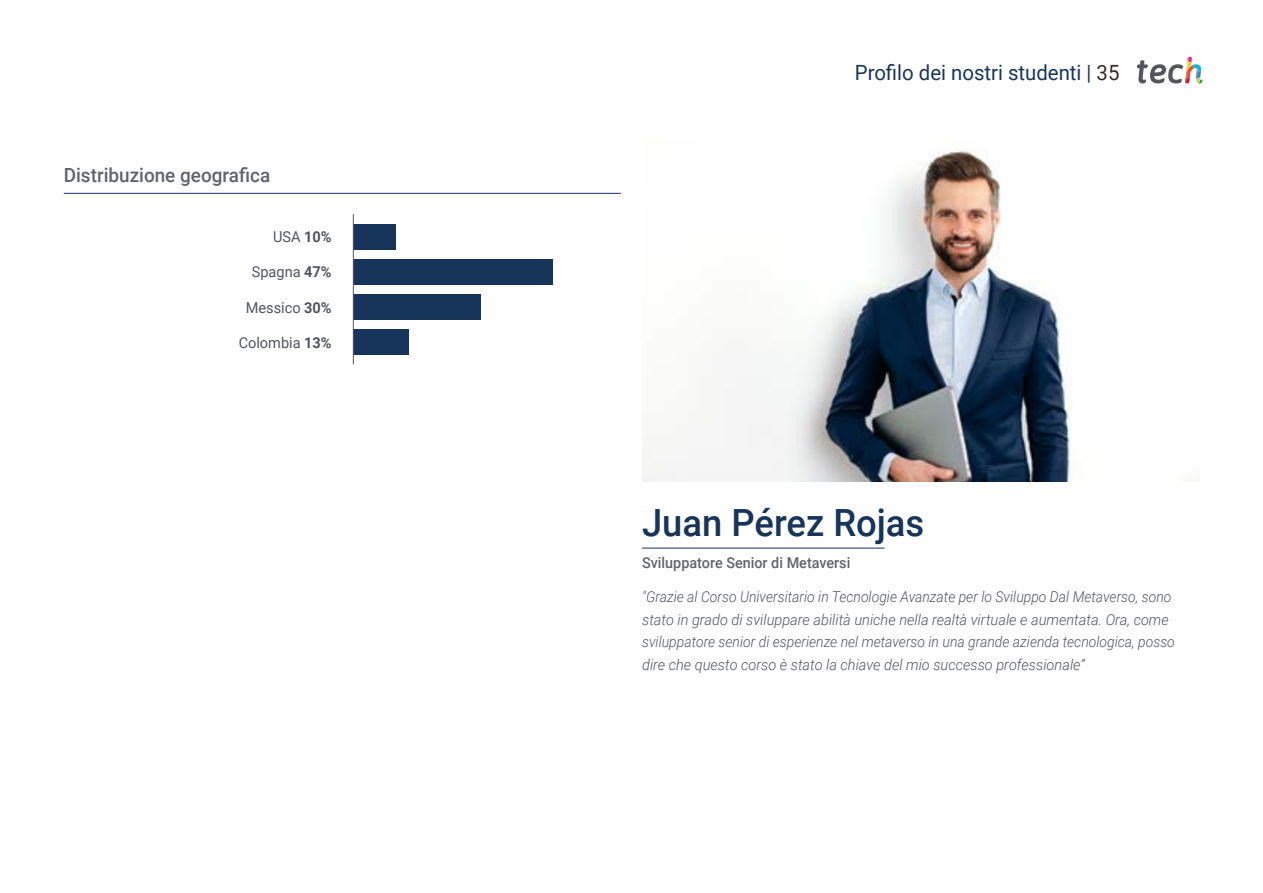
<style>
.page{position:relative;width:1263px;height:893px;background:#fff}
.page>*{position:absolute;margin:0;border:0;box-sizing:border-box;transform-origin:0 0}
.t1{font:500 37.5px "Roboto";color:#17355b}
.t2{font:21px "Roboto";color:#1a355c}
.t3{font:500 19.5px "Roboto";color:#61646a}
.t4{font:italic 300 15px/22.5px "Roboto";color:#52555b;scale:.93 1}
.t5{font:15px "Roboto";color:#52555b}
.t6{font:500 15px "Roboto";color:#61646a;scale:.96 1}
.s1{font-weight:700}
.s2{color:#312e20}
</style>
<div class="page">
<img style="left:642px;top:150px;width:557px;height:331px">
<svg style="left:1137px;top:57px;width:65px;height:27px"></svg>
<hr style="left:642px;top:548px;width:242px;height:1px;background:#123352">
<hr style="left:64px;top:193px;width:557px;height:1px;background:#17355b">
<div style="left:353px;top:224px;width:43px;height:26px;background:#17355b"></div>
<div style="left:353px;top:259px;width:200px;height:26px;background:#17355b"></div>
<div style="left:353px;top:294px;width:128px;height:25px;background:#17355b"></div>
<div style="left:353px;top:329px;width:56px;height:25px;background:#17355b"></div>
<hr style="left:353px;top:214px;width:1px;height:150px;background:#52555b">
<h3 class="t3" style="left:64px;top:161px;width:208px">Distribuzione geografica</h3>
<p class="t5" style="left:273px;top:226px;width:60px">USA <span class="s1">10%</span></p>
<p class="t5" style="left:252px;top:261px;width:81px">Spagna <span class="s1">47%</span></p>
<p class="t5" style="left:246px;top:297px;width:87px">Messico <span class="s1">30%</span></p>
<p class="t5" style="left:239px;top:332px;width:95px">Colombia <span class="s1">13%</span></p>
<h2 class="t2" style="left:855px;top:57px;width:266px">Profilo dei nostri studenti | <span class="s2">35</span></h2>
<h1 class="t1" style="left:642px;top:496px;width:284px">Juan Pérez Rojas</h1>
<p class="t6" style="left:642px;top:552px;width:218px">Sviluppatore Senior di Metaversi</p>
<p class="t4" style="left:642px;top:585px;width:574px">"Grazie al Corso Universitario in Tecnologie Avanzate per lo Sviluppo Dal Metaverso, sono stato in grado di sviluppare abilità uniche nella realtà virtuale e aumentata. Ora, come sviluppatore senior di esperienze nel metaverso in una grande azienda tecnologica, posso dire che questo corso è stato la chiave del mio successo professionale”</p>
</div>
